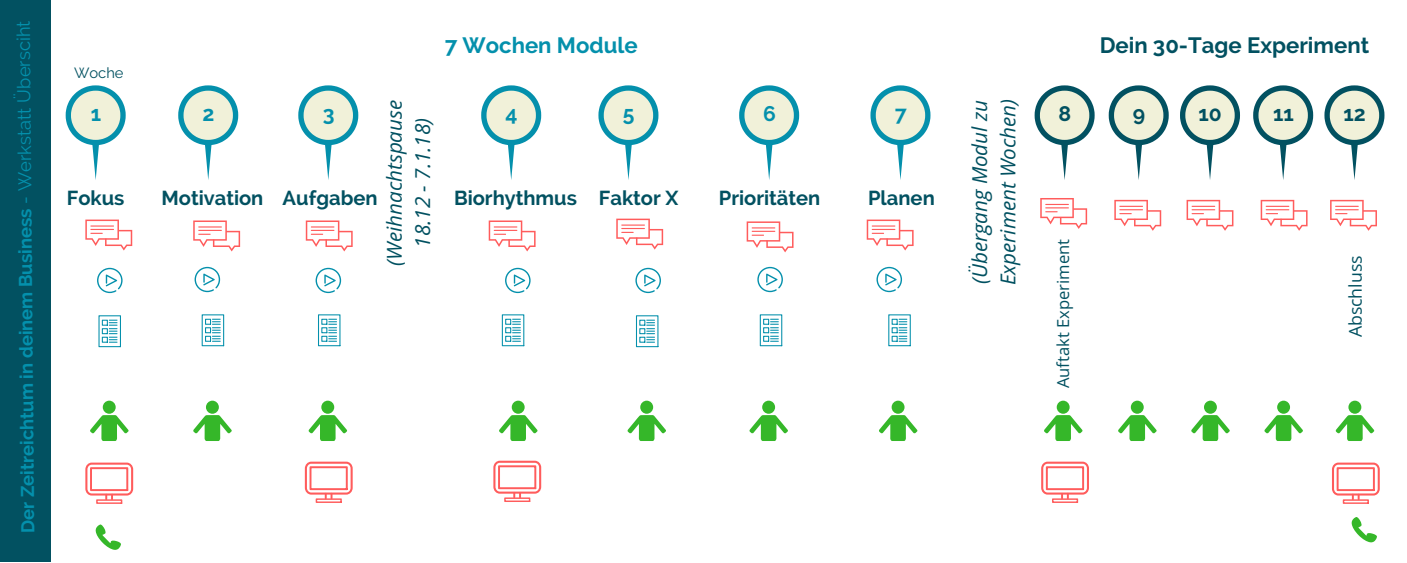
<style>
.page{position:relative;width:1407px;height:563px;background:#fff}
.page>*{position:absolute;margin:0;border:0;box-sizing:border-box;transform-origin:0 0}
.t1{font:700 22.12px "Raleway";color:#025161}
.t2{font:700 22.12px "Raleway";color:#0490ac}
.t3{font:700 21.12px "Raleway";color:#025161}
.t4{font:700 21.12px "Raleway";color:#0490ac}
.t5{font:italic 20.62px/28.1px "Open Sans";color:#025161}
.t6{font:700 20.12px "Raleway";color:#025161}
.t7{font:700 18.38px "Raleway";color:#0490ac}
.t8{font:17.62px "Open Sans";color:#025161}
.t9{font:16.62px "Open Sans";color:#025161}
.t10{font:14.75px "Raleway";color:#025161}
.s1{font-weight:400}
</style>
<div class="page">
<svg style="left:98px;top:315px;width:23px;height:32px"></svg>
<svg style="left:85px;top:219px;width:47px;height:31px"></svg>
<svg style="left:97px;top:268px;width:26px;height:25px"></svg>
<svg style="left:1351px;top:517px;width:25px;height:25px"></svg>
<svg style="left:194px;top:267px;width:26px;height:25px"></svg>
<svg style="left:315px;top:268px;width:26px;height:25px"></svg>
<svg style="left:505px;top:268px;width:25px;height:25px"></svg>
<svg style="left:635px;top:268px;width:26px;height:25px"></svg>
<svg style="left:757px;top:267px;width:26px;height:25px"></svg>
<svg style="left:876px;top:267px;width:26px;height:25px"></svg>
<svg style="left:202px;top:314px;width:22px;height:32px"></svg>
<svg style="left:502px;top:314px;width:22px;height:32px"></svg>
<svg style="left:636px;top:315px;width:22px;height:32px"></svg>
<svg style="left:759px;top:314px;width:23px;height:32px"></svg>
<svg style="left:888px;top:314px;width:22px;height:32px"></svg>
<svg style="left:318px;top:314px;width:22px;height:32px"></svg>
<svg style="left:193px;top:220px;width:47px;height:31px"></svg>
<svg style="left:488px;top:220px;width:47px;height:31px"></svg>
<svg style="left:616px;top:218px;width:47px;height:31px"></svg>
<svg style="left:746px;top:221px;width:47px;height:31px"></svg>
<svg style="left:866px;top:219px;width:47px;height:31px"></svg>
<svg style="left:306px;top:220px;width:46px;height:31px"></svg>
<svg style="left:1040px;top:198px;width:47px;height:31px"></svg>
<svg style="left:1114px;top:200px;width:47px;height:31px"></svg>
<svg style="left:1330px;top:200px;width:46px;height:31px"></svg>
<svg style="left:1186px;top:200px;width:47px;height:31px"></svg>
<svg style="left:1260px;top:200px;width:47px;height:31px"></svg>
<svg style="left:66px;top:85px;width:60px;height:95px"></svg>
<svg style="left:178px;top:85px;width:60px;height:95px"></svg>
<svg style="left:298px;top:85px;width:60px;height:95px"></svg>
<svg style="left:870px;top:85px;width:60px;height:95px"></svg>
<svg style="left:739px;top:85px;width:60px;height:95px"></svg>
<svg style="left:1034px;top:85px;width:60px;height:95px"></svg>
<svg style="left:1108px;top:85px;width:60px;height:95px"></svg>
<svg style="left:1180px;top:85px;width:59px;height:95px"></svg>
<svg style="left:1253px;top:85px;width:59px;height:95px"></svg>
<svg style="left:1324px;top:85px;width:60px;height:95px"></svg>
<svg style="left:481px;top:85px;width:60px;height:95px"></svg>
<svg style="left:598px;top:85px;width:60px;height:95px"></svg>
<div style="left:0;top:0;width:51px;height:562px;background:#025161"></div>
<div style="left:103px;top:400px;width:13px;height:13px;background:#35b729;border-radius:50%"></div>
<svg style="left:90px;top:415px;width:38px;height:26px"></svg>
<div style="left:511px;top:400px;width:13px;height:13px;background:#35b729;border-radius:50%"></div>
<svg style="left:499px;top:415px;width:38px;height:26px"></svg>
<div style="left:640px;top:400px;width:13px;height:13px;background:#35b729;border-radius:50%"></div>
<svg style="left:627px;top:415px;width:39px;height:26px"></svg>
<div style="left:762px;top:400px;width:13px;height:13px;background:#35b729;border-radius:50%"></div>
<svg style="left:749px;top:415px;width:38px;height:26px"></svg>
<div style="left:891px;top:400px;width:13px;height:13px;background:#35b729;border-radius:50%"></div>
<svg style="left:879px;top:415px;width:38px;height:26px"></svg>
<div style="left:1056px;top:400px;width:13px;height:13px;background:#35b729;border-radius:50%"></div>
<svg style="left:1044px;top:415px;width:38px;height:26px"></svg>
<div style="left:206px;top:400px;width:13px;height:13px;background:#35b729;border-radius:50%"></div>
<svg style="left:193px;top:415px;width:39px;height:26px"></svg>
<div style="left:321px;top:400px;width:13px;height:13px;background:#35b729;border-radius:50%"></div>
<svg style="left:308px;top:415px;width:39px;height:26px"></svg>
<svg style="left:1203px;top:400px;width:13px;height:13px"></svg>
<svg style="left:1191px;top:415px;width:38px;height:26px"></svg>
<svg style="left:1276px;top:400px;width:13px;height:13px"></svg>
<svg style="left:1264px;top:415px;width:38px;height:26px"></svg>
<div style="left:1348px;top:400px;width:13px;height:13px;background:#35b729;border-radius:50%"></div>
<svg style="left:1335px;top:415px;width:38px;height:26px"></svg>
<div style="left:1130px;top:400px;width:13px;height:13px;background:#35b729;border-radius:50%"></div>
<svg style="left:1118px;top:415px;width:38px;height:26px"></svg>
<svg style="left:85px;top:462px;width:48px;height:41px"></svg>
<svg style="left:305px;top:461px;width:47px;height:41px"></svg>
<svg style="left:493px;top:460px;width:48px;height:42px"></svg>
<svg style="left:1041px;top:461px;width:47px;height:41px"></svg>
<svg style="left:1332px;top:462px;width:47px;height:41px"></svg>
<svg style="left:96px;top:524px;width:25px;height:25px"></svg>
<p class="t7" style="left:18px;top:533px;width:514px;rotate:-91deg">Der Zeitre ci htum ni de ni em Bus ni ess <span class="s1">- Werkstatt Übersc hi t</span></p>
<p class="t10" style="left:74px;top:64px;width:51px">Woche</p>
<p class="t2" style="left:444px;top:33px;width:195px">7 Wochen Module</p>
<p class="t1" style="left:1099px;top:33px;width:271px">Dein 30-Tage Experiment</p>
<p class="t5" style="left:965px;top:285px;width:189px;rotate:-90deg">(Übergang Modul zu<br>Experiment Wochen)</p>
<p class="t5" style="left:380px;top:265px;width:167px;text-align:center;rotate:-90deg">(Weihnachtspause<br>18.12 - 7.1.18)</p>
<p class="t4" style="left:91px;top:101px;width:12px">1</p>
<p class="t4" style="left:202px;top:101px;width:13px">2</p>
<p class="t4" style="left:323px;top:101px;width:13px">3</p>
<p class="t4" style="left:505px;top:101px;width:13px">4</p>
<p class="t4" style="left:623px;top:101px;width:13px">5</p>
<p class="t4" style="left:763px;top:101px;width:14px">6</p>
<p class="t4" style="left:894px;top:101px;width:14px">7</p>
<p class="t3" style="left:1058px;top:101px;width:14px">8</p>
<p class="t3" style="left:1132px;top:101px;width:14px">9</p>
<p class="t3" style="left:1198px;top:101px;width:25px">10</p>
<p class="t3" style="left:1272px;top:101px;width:22px">11</p>
<p class="t3" style="left:1343px;top:101px;width:24px">12</p>
<p class="t6" style="left:67px;top:185px;width:59px">Fokus</p>
<p class="t6" style="left:161px;top:186px;width:218px">Motivation Aufgaben</p>
<p class="t6" style="left:454px;top:186px;width:226px">Biorhythmus Faktor X</p>
<p class="t6" style="left:718px;top:186px;width:103px">Prioritäten</p>
<p class="t6" style="left:868px;top:185px;width:68px">Planen</p>
<p class="t9" style="left:1051px;top:388px;width:151px;rotate:-90deg">Auftakt Experiment</p>
<p class="t8" style="left:1342px;top:337px;width:83px;rotate:-90deg">Abschluss</p>
</div>
